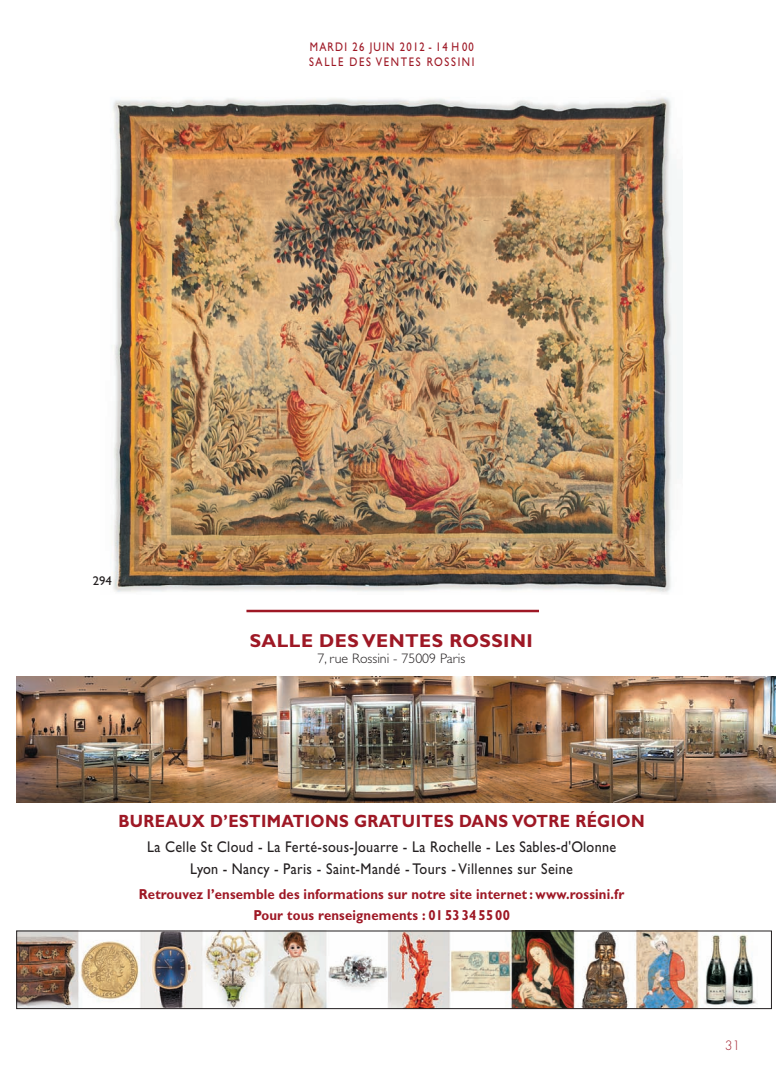
<style>
.page{position:relative;width:776px;height:1085px;background:#fff}
.page>*{position:absolute;margin:0;border:0;box-sizing:border-box;transform-origin:0 0}
.t1{font:700 18.75px "Gill Sans";letter-spacing:.025em;color:#9e1825}
.t2{font:700 17.75px "Gill Sans";letter-spacing:.025em;color:#9e1825;scale:.91 1}
.t3{font:15.5px/21.6px "Gill Sans";letter-spacing:.025em;color:#231f20;text-align:center;scale:.91 1}
.t4{font:700 14.38px/21.6px "Gill Sans";letter-spacing:.015em;color:#9e1825;text-align:center;scale:.91 1}
.t5{font:300 13.75px "Gill Sans";color:#231f20}
.t6{font:12.75px "Gill Sans";color:#231f20}
.t7{font:12.5px/15px "Gill Sans";letter-spacing:.155em;color:#9e1825;scale:.85 1}
.t8{font:300 12.5px "Futura";color:#9e1825}
</style>
<div class="page">
<img style="left:112px;top:97px;width:570px;height:496px">
<img style="left:17px;top:676px;width:759px;height:126px">
<img style="left:18px;top:932px;width:739px;height:74px">
<hr style="left:246px;top:609px;width:293px;height:3px;background:#9e1825">
<p class="t7" style="left:309px;top:41px;width:196px">MARDI 26 JUIN 2012 - 14 H 00<br>SALLE DES VENTES ROSSINI</p>
<p class="t6" style="left:93px;top:576px;width:21px">294</p>
<p class="t1" style="left:250px;top:633px;width:285px">SALLE DES VENTES ROSSINI</p>
<p class="t5" style="left:317px;top:653px;width:149px">7, rue Rossini - 75009 Paris</p>
<p class="t2" style="left:118px;top:814px;width:580px">BUREAUX D’ESTIMATIONS GRATUITES DANS VOTRE RÉGION</p>
<p class="t3" style="left:147px;top:837px;width:517px">La Celle St Cloud - La Ferté-sous-Jouarre - La Rochelle - Les Sables-d'Olonne<br>Lyon - Nancy - Paris - Saint-Mandé - Tours - Villennes sur Seine</p>
<p class="t4" style="left:139px;top:884px;width:535px">Retrouvez l’ensemble des informations sur notre site internet : www.rossini.fr<br>Pour tous renseignements : 01 53 34 55 00</p>
<p class="t8" style="left:725px;top:1039px;width:17px">31</p>
</div>
